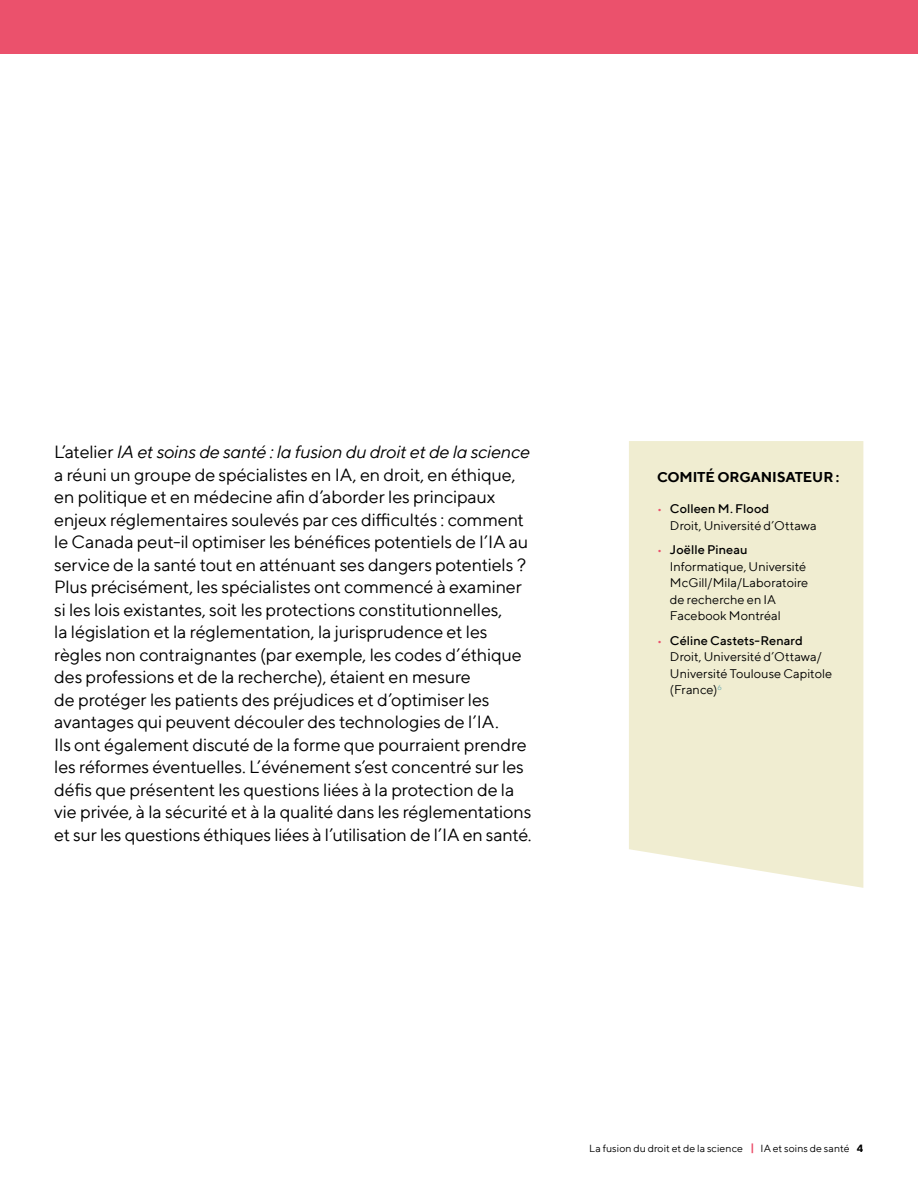
<style>
.page{position:relative;width:918px;height:1188px;background:#fff}
.page>*{position:absolute;margin:0;border:0;box-sizing:border-box;transform-origin:0 0}
.P_intro{font:18px/22.5px "TT Norms";letter-spacing:-.01em;color:#000}
.h2_Sidebar_title{font:700 14.25px "TT Norms";letter-spacing:-.01em;color:#000}
.t1{font:12.75px/16.5px "TT Norms";color:#000}
.t2{font:10.5px "TT Norms";letter-spacing:.005em;color:#000}
.s1{font-style:italic}
.s2{color:#eb516c}
.s3{font-weight:500}
.s4{font-weight:700;color:#eb516c}
.s5{font-weight:700}
</style>
<div class="page">
<div style="left:0;top:0;width:918px;height:54px;background:#eb516c"></div>
<div style="left:629px;top:441px;width:234px;height:447px;background:#f0edd1"></div>
<p class="P_intro" style="left:54px;top:440px;width:479px">L’atelier <span class="s1">IA et soins de santé : la fusion du droit et de la science </span>a réuni un groupe de spécialistes en IA, en droit, en éthique, en politique et en médecine afin d’aborder les principaux enjeux réglementaires soulevés par ces difficultés : comment le Canada peut-il optimiser les bénéfices potentiels de l’IA au service de la santé tout en atténuant ses dangers potentiels ?<br>Plus précisément, les spécialistes ont commencé à examiner si les lois existantes, soit les protections constitutionnelles,<br>la législation et la réglementation, la jurisprudence et les règles non contraignantes (par exemple, les codes d’éthique des professions et de la recherche), étaient en mesure<br>de protéger les patients des préjudices et d’optimiser les avantages qui peuvent découler des technologies de l’IA.<br>Ils ont également discuté de la forme que pourraient prendre les réformes éventuelles. L’événement s’est concentré sur les défis que présentent les questions liées à la protection de la vie privée, à la sécurité et à la qualité dans les réglementations et sur les questions éthiques liées à l’utilisation de l’IA en santé.</p>
<p class="h2_Sidebar_title" style="left:657px;top:468px;width:184px">COMITÉ ORGANISATEUR :</p>
<p class="t1" style="left:670px;top:500px;width:148px;text-indent:-13px"><span class="s2">•</span> <span class="s3">Colleen M. Flood<br></span>Droit, Université d’Ottawa</p>
<p class="t1" style="left:670px;top:541px;width:140px;text-indent:-13px"><span class="s2">•</span> <span class="s3">Joëlle Pineau<br></span>Informatique, Université<br>McGill/Mila/Laboratoire de recherche en IA<br>Facebook Montréal</p>
<p class="t1" style="left:670px;top:632px;width:164px;text-indent:-13px"><span class="s2">•</span> <span class="s3">Céline Castets-Renard<br></span>Droit, Université d’Ottawa/<br>Université Toulouse Capitole (France)<sup>6</sup></p>
<p class="t2" style="left:589px;top:1142px;width:276px">La fusion du droit et de la science <span class="s4">|</span> IA et soins de santé <span class="s5">4</span></p>
</div>
